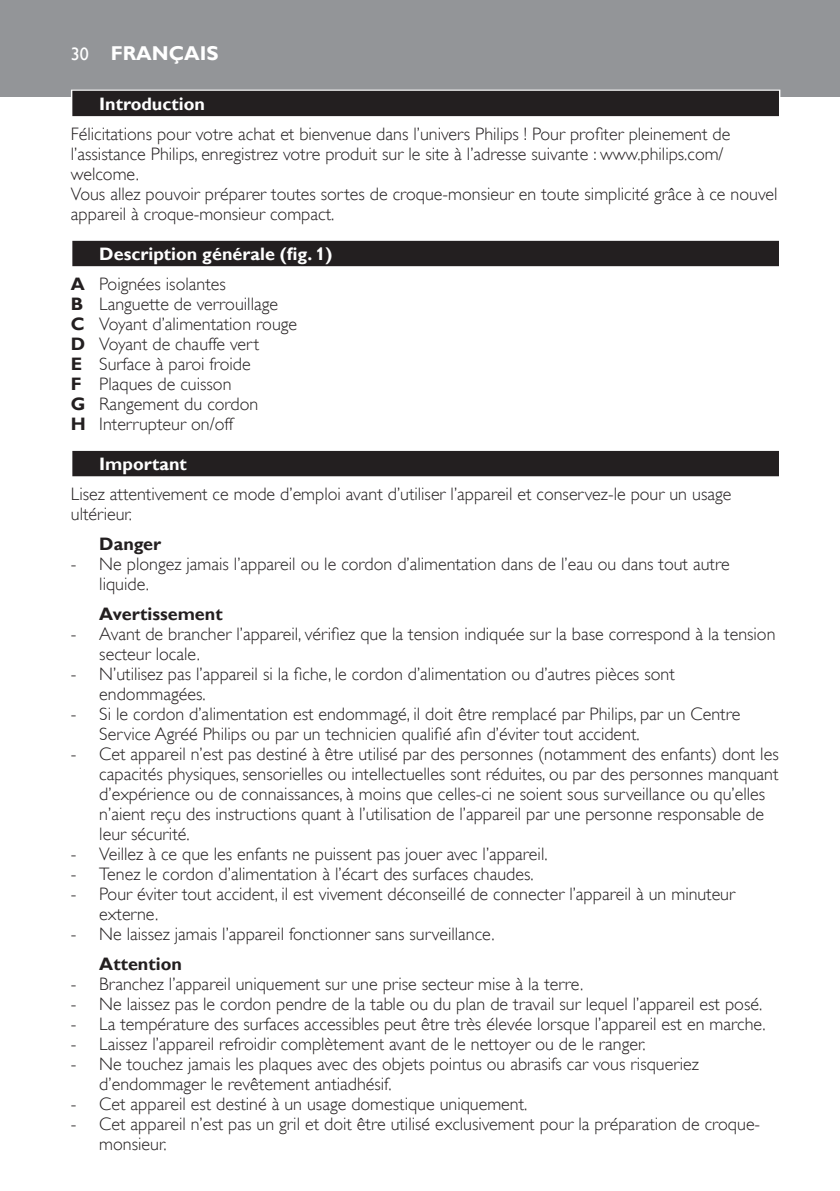
<style>
.page{position:relative;width:840px;height:1191px;background:#fff}
.page>*{position:absolute;margin:0;border:0;box-sizing:border-box;transform-origin:0 0}
.t1{font:700 20px "Gill Sans Alt One WGL";color:#fff}
.t2{font:18px/20px "Gill Sans Alt One WGL Light";color:#231f20}
.t3{font:700 18px "Gill Sans Alt One WGL";color:#fff}
.t4{font:700 18px "Gill Sans Alt One WGL";color:#231f20}
.t5{font:18px "Gill Sans Alt One WGL";color:#fff}
.s1{font-family:"Gill Sans Alt One WGL";font-weight:700}
</style>
<div class="page">
<div style="left:0;top:0;width:839px;height:96px;background:#939598"></div>
<div style="left:71px;top:90px;width:709px;height:28px;background:#e4e3e3"></div>
<div style="left:72px;top:91px;width:706px;height:25px;background:#231f20"></div>
<div style="left:71px;top:240px;width:709px;height:28px;background:#d5d4d5"></div>
<div style="left:72px;top:241px;width:706px;height:25px;background:#231f20"></div>
<div style="left:71px;top:450px;width:709px;height:28px;background:#c1c0c0"></div>
<div style="left:72px;top:451px;width:706px;height:25px;background:#231f20"></div>
<p class="t5" style="left:71px;top:42px;width:19px">30</p>
<p class="t1" style="left:111px;top:40px;width:109px">Français</p>
<p class="t3" style="left:99px;top:92px;width:107px">I ntroduction</p>
<p class="t2" style="left:71px;top:124px;width:707px">Félicitations pour votre achat et bienvenue dans l’univers Philips ! Pour profiter pleinement de l’assistance Philips, enregistrez votre produit sur le site à l’adresse suivante : www.philips.com/ welcome.<br>Vous allez pouvoir préparer toutes sortes de croque-monsieur en toute simplicité grâce à ce nouvel appareil à croque-monsieur compact.</p>
<p class="t3" style="left:99px;top:242px;width:234px">Description générale (fig. 1)</p>
<p class="t2" style="left:71px;top:274px;width:227px"><span class="s1">A</span> Poignées isolantes<br><span class="s1">B</span> Languette de verrouillage<br><span class="s1">C</span> Voyant d’alimentation rouge<br><span class="s1">D</span> Voyant de chauffe vert<br><span class="s1">E</span> Surface à paroi froide<br><span class="s1">F</span> Plaques de cuisson<br><span class="s1">G</span> Rangement du cordon<br><span class="s1">H</span> Interrupteur on/off</p>
<p class="t3" style="left:99px;top:452px;width:89px">I mportant</p>
<p class="t2" style="left:71px;top:484px;width:661px">Lisez attentivement ce mode d’emploi avant d’utiliser l’appareil et conservez-le pour un usage ultérieur.</p>
<p class="t4" style="left:99px;top:532px;width:64px">Danger</p>
<p class="t2" style="left:99px;top:554px;width:631px;text-indent:-28px">- Ne plongez jamais l’appareil ou le cordon d’alimentation dans de l’eau ou dans tout autre liquide.</p>
<p class="t4" style="left:99px;top:602px;width:125px">Avertissement</p>
<p class="t2" style="left:99px;top:624px;width:677px;text-indent:-28px">- Avant de brancher l’appareil, vérifiez que la tension indiquée sur la base correspond à la tension secteur locale.</p>
<p class="t2" style="left:99px;top:664px;width:576px;text-indent:-28px">- N’utilisez pas l’appareil si la fiche, le cordon d’alimentation ou d’autres pièces sont endommagées.</p>
<p class="t2" style="left:99px;top:704px;width:642px;text-indent:-28px">- Si le cordon d’alimentation est endommagé, il doit être remplacé par Philips, par un Centre<br>Service Agréé Philips ou par un technicien qualifié afin d’éviter tout accident.</p>
<p class="t2" style="left:99px;top:744px;width:680px;text-indent:-28px">- Cet appareil n’est pas destiné à être utilisé par des personnes (notamment des enfants) dont les capacités physiques, sensorielles ou intellectuelles sont réduites, ou par des personnes manquant d’expérience ou de connaissances, à moins que celles-ci ne soient sous surveillance ou qu’elles n’aient reçu des instructions quant à l’utilisation de l’appareil par une personne responsable de leur sécurité.</p>
<p class="t2" style="left:71px;top:844px;width:478px">- Veillez à ce que les enfants ne puissent pas jouer avec l’appareil.</p>
<p class="t2" style="left:71px;top:864px;width:464px">- Tenez le cordon d’alimentation à l’écart des surfaces chaudes.</p>
<p class="t2" style="left:99px;top:884px;width:637px;text-indent:-28px">- Pour éviter tout accident, il est vivement déconseillé de connecter l’appareil à un minuteur externe.</p>
<p class="t2" style="left:71px;top:924px;width:425px">- Ne laissez jamais l’appareil fonctionner sans surveillance.</p>
<p class="t4" style="left:99px;top:952px;width:84px">Attention</p>
<p class="t2" style="left:71px;top:974px;width:513px">- Branchez l’appareil uniquement sur une prise secteur mise à la terre.</p>
<p class="t2" style="left:71px;top:994px;width:692px">- Ne laissez pas le cordon pendre de la table ou du plan de travail sur lequel l’appareil est posé.</p>
<p class="t2" style="left:71px;top:1014px;width:696px">- La température des surfaces accessibles peut être très élevée lorsque l’appareil est en marche.</p>
<p class="t2" style="left:71px;top:1034px;width:576px">- Laissez l’appareil refroidir complètement avant de le nettoyer ou de le ranger.</p>
<p class="t2" style="left:99px;top:1054px;width:601px;text-indent:-28px">- Ne touchez jamais les plaques avec des objets pointus ou abrasifs car vous risqueriez d’endommager le revêtement antiadhésif.</p>
<p class="t2" style="left:71px;top:1094px;width:457px">- Cet appareil est destiné à un usage domestique uniquement.</p>
<p class="t2" style="left:99px;top:1114px;width:662px;text-indent:-28px">- Cet appareil n’est pas un gril et doit être utilisé exclusivement pour la préparation de croque&shy;monsieur.</p>
</div>
